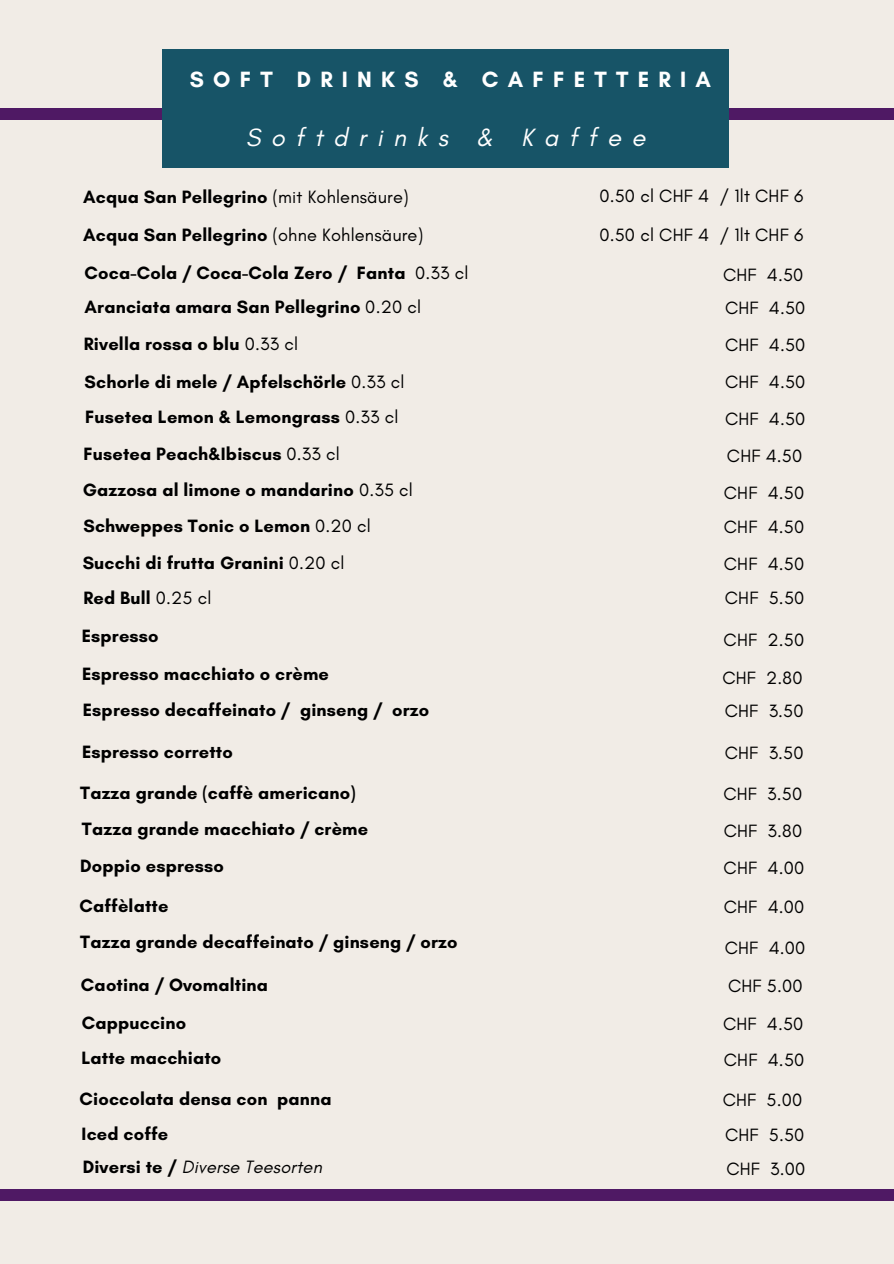
<style>
.page{position:relative;width:894px;height:1264px;background:#fff}
.page>*{position:absolute;margin:0;border:0;box-sizing:border-box;transform-origin:0 0}
.t1{font:italic 25.5px "Glacial Indifference";letter-spacing:.41em;color:#fff}
.t2{font:700 22.5px "Glacial Indifference";letter-spacing:.41em;color:#fff}
.t3{font:700 18.15px/36.5px "Glacial Indifference";letter-spacing:.01em;color:#000}
.t4{font:18.15px/37px "Glacial Indifference";letter-spacing:.01em;color:#000}
.t5{font:italic 18.15px "Glacial Indifference";letter-spacing:.01em;color:#000}
.s1{font-weight:400}
.s2{font-weight:700;font-style:normal}
</style>
<div class="page">
<div style="left:0;top:0;width:893px;height:1263px;background:#f1ece6"></div>
<div style="left:0;top:1189px;width:893px;height:11px;background:#4f1964"></div>
<div style="left:0;top:108px;width:893px;height:12px;background:#4f1964"></div>
<div style="left:162px;top:49px;width:566px;height:119px;background:#175467"></div>
<p class="t2" style="left:190px;top:65px;width:522px">SOFT DRINKS &amp; CAFFETTERIA</p>
<h1 class="t1" style="left:245px;top:122px;width:401px">Softdrinks &amp; Kaffee</h1>
<p class="t3" style="left:83px;top:178px;width:327px">Acqua San Pellegrino <span class="s1">(mit Kohlensäure)</span></p>
<p class="t4" style="left:599px;top:177px;width:205px">0.50 cl CHF 4 / 1lt CHF 6</p>
<p class="t3" style="left:83px;top:216px;width:341px">Acqua San Pellegrino <span class="s1">(ohne Kohlensäure)</span></p>
<p class="t4" style="left:599px;top:216px;width:205px">0.50 cl CHF 4 / 1lt CHF 6</p>
<p class="t3" style="left:85px;top:256px;width:385px;line-height:33.5px">Coca-Cola / Coca-Cola Zero / Fanta <span class="s1">0.33 cl<br></span>Aranciata amara San Pellegrino <span class="s1">0.20 cl</span></p>
<p class="t3" style="left:84px;top:324px;width:322px;line-height:38.1px">Rivella rossa o blu <span class="s1">0.33 cl<br></span>Schorle di mele / Apfelschörle <span class="s1">0.33 cl</span></p>
<p class="t3" style="left:85px;top:399px;width:314px">Fusetea Lemon &amp; Lemongrass <span class="s1">0.33 cl</span></p>
<p class="t3" style="left:83px;top:435px;width:331px">Fusetea Peach&amp;Ibiscus <span class="s1">0.33 cl<br></span>Gazzosa al limone o mandarino <span class="s1">0.35 cl<br></span>Schweppes Tonic o Lemon <span class="s1">0.20 cl<br></span>Succhi di frutta Granini <span class="s1">0.20 cl</span></p>
<p class="t3" style="left:83px;top:579px;width:129px">Red Bull <span class="s1">0.25 cl</span></p>
<p class="t3" style="left:82px;top:616px;width:249px;line-height:38.1px">Espresso<br>Espresso macchiato o crème</p>
<p class="t3" style="left:83px;top:691px;width:348px">Espresso decaffeinato / ginseng / orzo</p>
<p class="t3" style="left:82px;top:733px;width:152px">Espresso corretto</p>
<p class="t3" style="left:80px;top:774px;width:289px">Tazza grande (caffè americano)<br>Tazza grande macchiato / crème</p>
<p class="t3" style="left:80px;top:847px;width:145px">Doppio espresso</p>
<p class="t3" style="left:79px;top:887px;width:379px;line-height:35.8px">Caffèlatte<br>Tazza grande decaffeinato / ginseng / orzo</p>
<p class="t3" style="left:81px;top:966px;width:188px">Caotina / Ovomaltina</p>
<p class="t4" style="left:722px;top:259px;width:84px;line-height:32.5px">CHF 4.50<br>CHF 4.50</p>
<p class="t4" style="left:724px;top:326px;width:82px;text-align:justify">CHF 4.50<br>CHF 4.50<br>CHF 4.50</p>
<p class="t4" style="left:723px;top:437px;width:82px">CHF 4.50<br>CHF 4.50</p>
<p class="t4" style="left:723px;top:508px;width:82px">CHF 4.50<br>CHF 4.50</p>
<p class="t4" style="left:724px;top:579px;width:81px">CHF 5.50</p>
<p class="t4" style="left:722px;top:620px;width:83px;line-height:38.4px">CHF 2.50<br>CHF 2.80</p>
<p class="t4" style="left:724px;top:692px;width:80px">CHF 3.50</p>
<p class="t4" style="left:724px;top:734px;width:80px">CHF 3.50</p>
<p class="t4" style="left:723px;top:774px;width:80px;line-height:37.5px">CHF 3.50<br>CHF 3.80</p>
<p class="t4" style="left:723px;top:847px;width:82px;line-height:39.3px">CHF 4.00<br>CHF 4.00</p>
<p class="t4" style="left:724px;top:927px;width:82px;line-height:38.8px">CHF 4.00<br>CHF 5.00</p>
<p class="t3" style="left:82px;top:1004px;width:106px">Cappuccino</p>
<p class="t4" style="left:722px;top:1005px;width:82px">CHF 4.50</p>
<p class="t3" style="left:81px;top:1039px;width:141px">Latte macchiato</p>
<p class="t4" style="left:723px;top:1041px;width:82px">CHF 4.50</p>
<p class="t3" style="left:79px;top:1079px;width:253px">Cioccolata densa con panna</p>
<p class="t4" style="left:722px;top:1081px;width:81px">CHF 5.00</p>
<p class="t3" style="left:82px;top:1114px;width:88px">Iced coffe</p>
<p class="t4" style="left:724px;top:1116px;width:81px">CHF 5.50</p>
<p class="t5" style="left:83px;top:1156px;width:241px"><span class="s2">Diversi te /</span> Diverse Teesorten</p>
<p class="t4" style="left:726px;top:1150px;width:80px">CHF 3.00</p>
</div>
